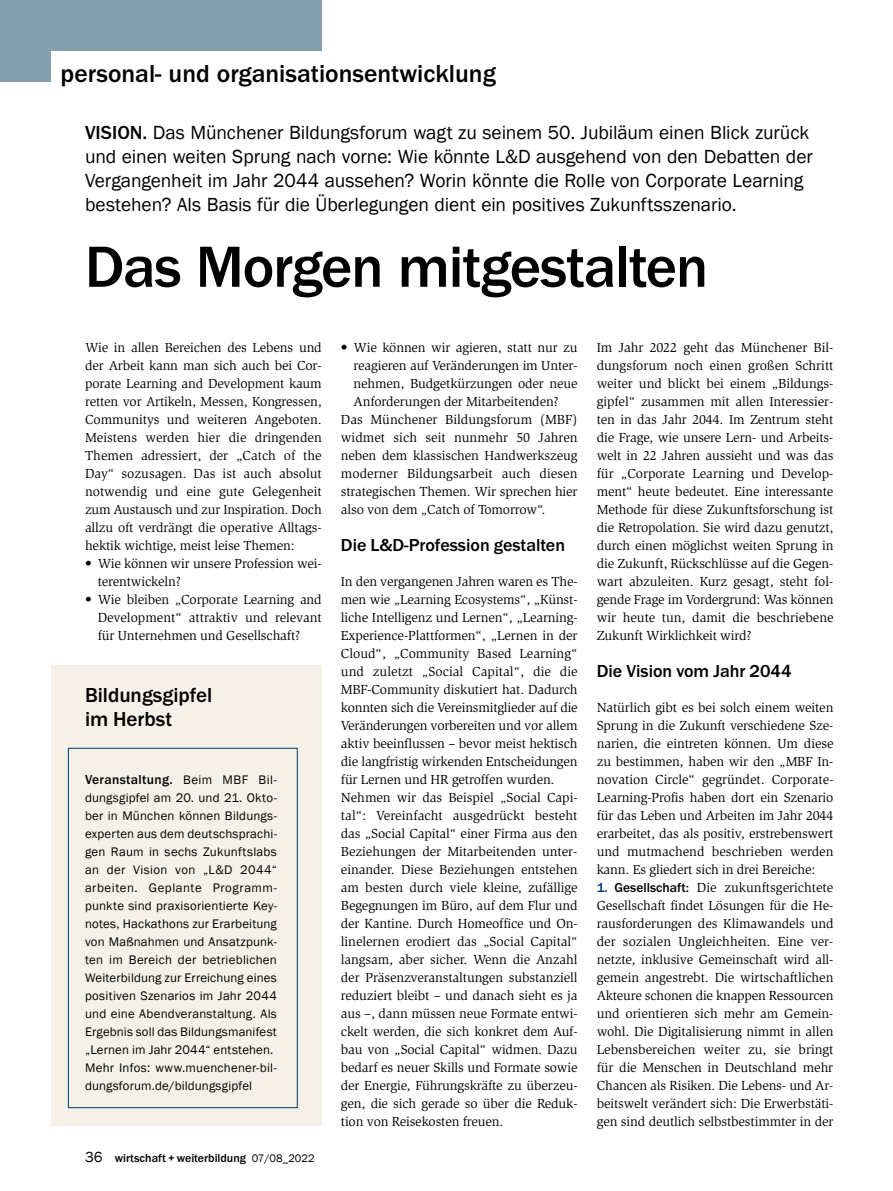
<style>
.page{position:relative;width:893px;height:1191px;background:#fff}
.page>*{position:absolute;margin:0;border:0;box-sizing:border-box;transform-origin:0 0}
.t1{font:500 60px "Franklin Goth EF";letter-spacing:-.02em;color:#000}
.t2{font:500 25.5px "Franklin Goth EF";color:#000}
.t3{font:500 21px/24px "Franklin Goth EF";color:#000}
.t4{font:19.5px/24px "Franklin Gothic";letter-spacing:-.005em;color:#000}
.t5{font:500 18px "Franklin Goth EF";color:#000}
.t6{font:13.5px/18px "Slimbach Std";letter-spacing:-.01em;color:#000;text-align:justify}
.t7{font:500 13.5px "Franklin Goth EF";letter-spacing:.025em;color:#000}
.t8{font:12.75px/18px "Franklin Gothic";letter-spacing:.015em;color:#000}
.t9{font:500 12px "Franklin Goth EF";color:#000}
.s1{font-family:"Franklin Goth EF";font-weight:500}
.s2{font-family:"Franklin Gothic";font-weight:400;font-size:12.75px}
.s3{font-family:"Franklin Gothic";font-weight:400;font-size:15px}
.s4{font-family:"Franklin Gothic";font-weight:400;font-size:11.25px}
.s5{font-family:"Franklin Goth EF";font-weight:500;color:#003973}
</style>
<div class="page">
<div style="left:0;top:0;width:322px;height:82px;background:#84a0ae"></div>
<div style="left:51px;top:51px;width:290px;height:38px;background:#fff"></div>
<div style="left:51px;top:665px;width:271px;height:461px;background:#f6f1e8"></div>
<div style="left:68px;top:748px;width:230px;height:360px;border:1px solid #003973"></div>
<h2 class="t2" style="left:61px;top:59px;width:437px">personal- und organisationsentwicklung</h2>
<p class="t4" style="left:85px;top:121px;width:729px"><span class="s1">VISION.</span> Das Münchener Bildungsforum wagt zu seinem 50. Jubiläum einen Blick zurück und einen weiten Sprung nach vorne: Wie könnte L&amp;D ausgehend von den Debatten der Vergangenheit im Jahr 2044 aussehen? Worin könnte die Rolle von Corporate Learning bestehen? Als Basis für die Überlegungen dient ein positives Zukunftsszenario.</p>
<h1 class="t1" style="left:85px;top:233px;width:625px">Das Morgen mitgestalten</h1>
<p class="t6" style="left:85px;top:338px;width:238px">Wie in allen Bereichen des Lebens und der Arbeit kann man sich auch bei Cor&shy;porate Learning and Development kaum retten vor Artikeln, Messen, Kongressen, Communitys und weiteren Angeboten.<br>Meistens werden hier die dringenden Themen adressiert, der „Catch of the Day“ sozusagen. Das ist auch absolut notwendig und eine gute Gelegenheit zum Austausch und zur Inspiration. Doch allzu oft verdrängt die operative Alltags&shy;hektik wichtige, meist leise Themen:</p>
<p class="t6" style="left:98px;top:554px;width:225px;text-indent:-13px">• Wie können wir unsere Profession wei&shy;terentwickeln?</p>
<p class="t6" style="left:98px;top:590px;width:226px;text-indent:-13px">• Wie bleiben „Corporate Learning and Development“ attraktiv und relevant für Unternehmen und Gesellschaft?</p>
<h3 class="t3" style="left:85px;top:683px;width:129px">Bildungsgipfel im Herbst</h3>
<p class="t7" style="left:85px;top:772px;width:193px">Veranstaltung. <span class="s2">Beim MBF Bil-</span></p>
<p class="t8" style="left:85px;top:789px;width:193px">dungsgipfel am 20. und 21. Okto&shy;ber in München können Bildungs&shy;experten aus dem deutschsprachi&shy;gen Raum in sechs Zukunftslabs an der Vision von „L&amp;D 2044“ arbeiten. Geplante Programm&shy;punkte sind praxisorientierte Key&shy;notes, Hackathons zur Erarbeitung von Maßnahmen und Ansatzpunk&shy;ten im Bereich der betrieblichen Weiterbildung zur Erreichung eines positiven Szenarios im Jahr 2044 und eine Abendveranstaltung. Als Ergebnis soll das Bildungsmanifest „Lernen im Jahr 2044“ entstehen.<br>Mehr Infos: www.muenchener-bil&shy;dungsforum.de/bildungsgipfel</p>
<p class="t9" style="left:85px;top:1151px;width:231px"><span class="s3">36</span> wirtschaft + weiterbildung <span class="s4">07/08_2022</span></p>
<p class="t6" style="left:341px;top:338px;width:238px">• Wie können wir agieren, statt nur zu</p>
<p class="t6" style="left:354px;top:356px;width:225px">reagieren auf Veränderungen im Unter-</p>
<p class="t6" style="left:354px;top:374px;width:225px">nehmen, Budgetkürzungen oder neue</p>
<p class="t6" style="left:354px;top:392px;width:207px">Anforderungen der Mitarbeitenden?</p>
<p class="t6" style="left:341px;top:410px;width:238px">Das Münchener Bildungsforum (MBF)</p>
<p class="t6" style="left:341px;top:428px;width:238px">widmet sich seit nunmehr 50 Jahren</p>
<p class="t6" style="left:341px;top:446px;width:238px">neben dem klassischen Handwerkszeug</p>
<p class="t6" style="left:341px;top:464px;width:238px">moderner Bildungsarbeit auch diesen</p>
<p class="t6" style="left:341px;top:482px;width:238px">strategischen Themen. Wir sprechen hier</p>
<p class="t6" style="left:341px;top:500px;width:206px">also von dem „Catch of Tomorrow“.</p>
<h3 class="t5" style="left:341px;top:535px;width:226px">Die L&amp;D-Profession gestalten</h3>
<p class="t6" style="left:341px;top:572px;width:238px;text-align:left">In den vergangenen Jahren waren es The&shy;men wie „Learning Ecosystems“, „Künst&shy;liche Intelligenz und Lernen“, „Learning-Experience-Plattformen“, „Lernen in der Cloud“, „Community Based Learning“ und zuletzt „Social Capital“, die die MBF-Community diskutiert hat. Dadurch konnten sich die Vereinsmitglieder auf die Veränderungen vorbereiten und vor allem aktiv beeinflussen – bevor meist hektisch die langfristig wirkenden Entscheidungen für Lernen und HR getroffen wurden.<br>Nehmen wir das Beispiel „Social Capi&shy;tal“: Vereinfacht ausgedrückt besteht das „Social Capital“ einer Firma aus den Beziehungen der Mitarbeitenden unter&shy;einander. Diese Beziehungen entstehen am besten durch viele kleine, zufällige Begegnungen im Büro, auf dem Flur und der Kantine. Durch Homeoffice und On&shy;linelernen erodiert das „Social Capital“ langsam, aber sicher. Wenn die Anzahl der Präsenzveranstaltungen substanziell reduziert bleibt – und danach sieht es ja aus –, dann müssen neue Formate entwi&shy;ckelt werden, die sich konkret dem Auf&shy;bau von „Social Capital“ widmen. Dazu bedarf es neuer Skills und Formate sowie der Energie, Führungskräfte zu überzeu&shy;gen, die sich gerade so über die Reduk&shy;tion von Reisekosten freuen.</p>
<p class="t6" style="left:597px;top:338px;width:238px">Im Jahr 2022 geht das Münchener Bil&shy;dungsforum noch einen großen Schritt weiter und blickt bei einem „Bildungs&shy;gipfel“ zusammen mit allen Interessier&shy;ten in das Jahr 2044. Im Zentrum steht die Frage, wie unsere Lern- und Arbeits&shy;welt in 22 Jahren aussieht und was das für „Corporate Learning und Develop&shy;ment“ heute bedeutet. Eine interessante Methode für diese Zukunftsforschung ist die Retropolation. Sie wird dazu genutzt, durch einen möglichst weiten Sprung in die Zukunft, Rückschlüsse auf die Gegen&shy;wart abzuleiten. Kurz gesagt, steht fol&shy;gende Frage im Vordergrund: Was können wir heute tun, damit die beschriebene Zukunft Wirklichkeit wird?</p>
<h3 class="t5" style="left:597px;top:661px;width:196px">Die Vision vom Jahr 2044</h3>
<p class="t6" style="left:597px;top:698px;width:238px">Natürlich gibt es bei solch einem weiten Sprung in die Zukunft verschiedene Sze&shy;narien, die eintreten können. Um diese zu bestimmen, haben wir den „MBF In&shy;novation Circle“ gegründet. Corporate-Learning-Profis haben dort ein Szenario für das Leben und Arbeiten im Jahr 2044 erarbeitet, das als positiv, erstrebenswert und mutmachend beschrieben werden kann. Es gliedert sich in drei Bereiche:</p>
<p class="t6" style="left:597px;top:878px;width:238px"><span class="s5">1.</span> <span class="s1">Gesellschaft:</span> Die zukunftsgerichtete Gesellschaft findet Lösungen für die He&shy;rausforderungen des Klimawandels und der sozialen Ungleichheiten. Eine ver&shy;netzte, inklusive Gemeinschaft wird all&shy;gemein angestrebt. Die wirtschaftlichen Akteure schonen die knappen Ressourcen und orientieren sich mehr am Gemein&shy;wohl. Die Digitalisierung nimmt in allen Lebensbereichen weiter zu, sie bringt für die Menschen in Deutschland mehr Chancen als Risiken. Die Lebens- und Ar&shy;beitswelt verändert sich: Die Erwerbstäti&shy;gen sind deutlich selbstbestimmter in der</p>
</div>
